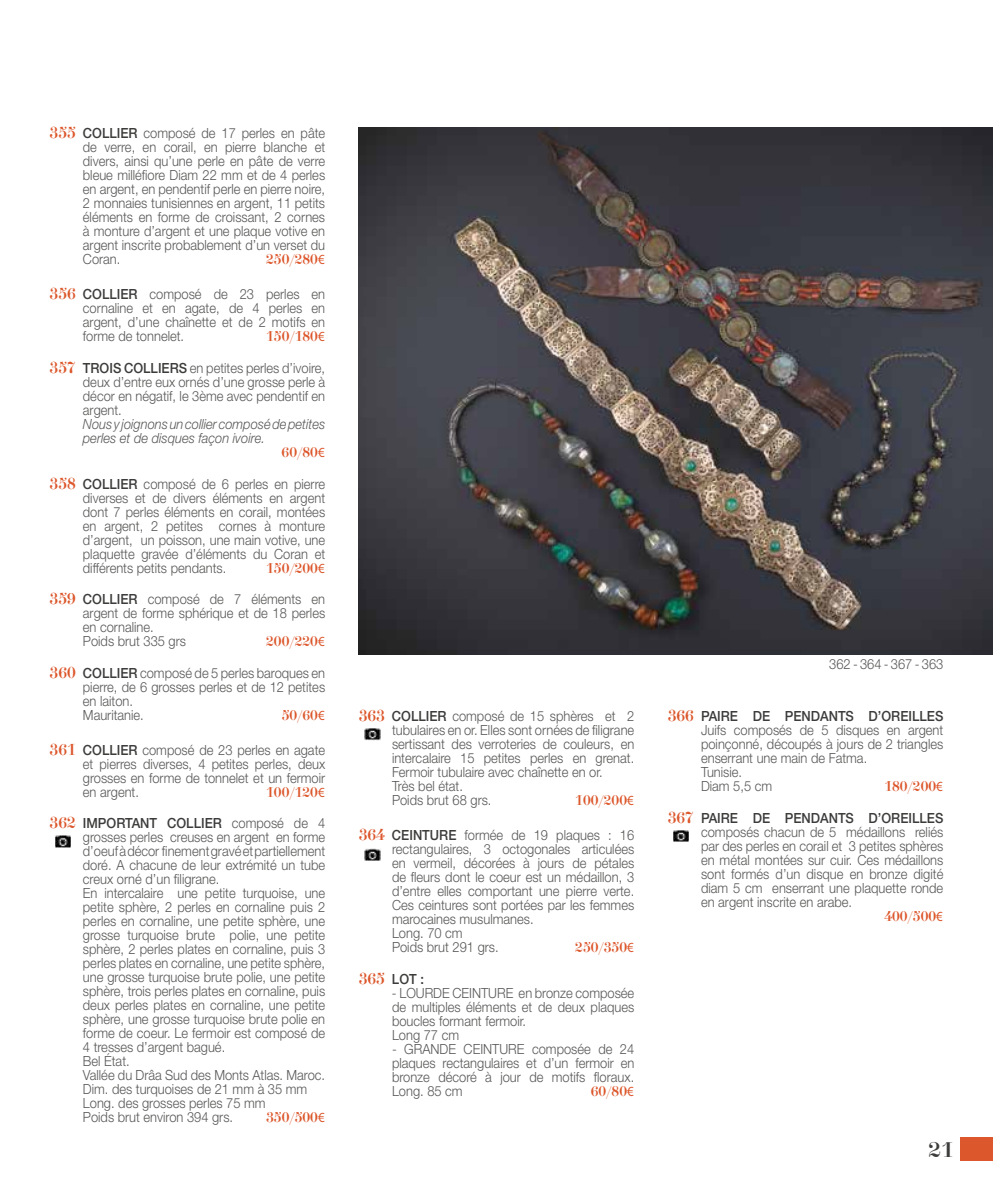
<style>
.page{position:relative;width:993px;height:1191px;background:#fff}
.page>*{position:absolute;margin:0;border:0;box-sizing:border-box;transform-origin:0 0}
.t1{font:21px "Didona";color:#3c3c3b}
.t2{font:300 14px/14px "Helvetica Neue LT Std";color:#575756;text-align:justify;scale:.92 1}
.t3{font:14px "Didona";color:#dc572c;scale:.92 1}
.t4{font:italic 300 14px/14px "Helvetica Neue LT Std";color:#575756;scale:.92 1}
.t5{font:500 14px "Helvetica Neue LT Std";color:#3c3c3b;scale:.92 1}
.s1{font-family:"Didona";font-weight:400;font-size:15.75px;color:#dc572c}
.s2{font-weight:500;color:#3c3c3b}
.s3{font-family:"Myriad Pro"}
</style>
<div class="page">
<img style="left:358px;top:127px;width:634px;height:527px">
<div style="left:960px;top:1137px;width:32px;height:24px;background:#dc572c"></div>
<img style="left:55px;top:835px;width:15px;height:12px">
<img style="left:365px;top:728px;width:15px;height:12px">
<img style="left:365px;top:849px;width:15px;height:11px">
<img style="left:673px;top:830px;width:15px;height:12px">
<p class="t2" style="left:83px;top:126px;width:265px;text-indent:-33px"><span class="s1">355</span> <span class="s2">COLLIER</span> composé de 17 perles en pâte de verre, en corail, en pierre blanche et divers, ainsi qu’une perle en pâte de verre bleue milléfiore Diam 22 mm et de 4 perles en argent, en pendentif perle en pierre noire, 2 monnaies tunisiennes en argent, 11 petits éléments en forme de croissant, 2 cornes à monture d’argent et une plaque votive en argent inscrite probablement d’un verset du Coran.</p>
<p class="t3" style="left:266px;top:252px;width:65px">250/280<span class="s3">€</span></p>
<p class="t2" style="left:83px;top:287px;width:265px;text-indent:-33px"><span class="s1">356</span> <span class="s2">COLLIER</span> composé de 23 perles en cornaline et en agate, de 4 perles en argent, d’une chaînette et de 2 motifs en forme de tonnelet.</p>
<p class="t3" style="left:266px;top:329px;width:65px">150/180<span class="s3">€</span></p>
<p class="t2" style="left:83px;top:361px;width:265px;text-indent:-33px"><span class="s1">357</span> <span class="s2">TROIS COLLIERS</span> en petites perles d’ivoire, deux d’entre eux ornés d’une grosse perle à décor en négatif, le 3ème avec pendentif en argent.</p>
<p class="t4" style="left:83px;top:417px;width:265px">Nous y joignons un collier composé de petites perles et de disques façon ivoire.</p>
<p class="t3" style="left:281px;top:445px;width:48px">60/80<span class="s3">€</span></p>
<p class="t2" style="left:83px;top:476px;width:265px;text-indent:-33px"><span class="s1">358</span> <span class="s2">COLLIER</span> composé de 6 perles en pierre diverses et de divers éléments en argent dont 7 perles éléments en corail, montées en argent, 2 petites cornes à monture d’argent, un poisson, une main votive, une plaquette gravée d’éléments du Coran et différents petits pendants.</p>
<p class="t3" style="left:266px;top:560px;width:65px">150/200<span class="s3">€</span></p>
<p class="t2" style="left:83px;top:592px;width:265px;text-align:left;text-indent:-33px"><span class="s1">359</span> <span class="s2">COLLIER</span> composé de 7 éléments en argent de forme sphérique et de 18 perles en cornaline.<br>Poids brut 335 grs</p>
<p class="t3" style="left:266px;top:634px;width:65px">200/220<span class="s3">€</span></p>
<p class="t2" style="left:83px;top:665px;width:265px;text-align:left;text-indent:-33px"><span class="s1">360</span> <span class="s2">COLLIER</span> composé de 5 perles baroques en pierre, de 6 grosses perles et de 12 petites en laiton.<br>Mauritanie.</p>
<p class="t3" style="left:281px;top:707px;width:48px">50/60<span class="s3">€</span></p>
<p class="t2" style="left:83px;top:742px;width:265px;text-indent:-33px"><span class="s1">361</span> <span class="s2">COLLIER</span> composé de 23 perles en agate et pierres diverses, 4 petites perles, deux grosses en forme de tonnelet et un fermoir en argent.</p>
<p class="t3" style="left:266px;top:784px;width:65px">100/120<span class="s3">€</span></p>
<p class="t2" style="left:83px;top:816px;width:265px;text-align:left;text-indent:-33px"><span class="s1">362</span> <span class="s2">IMPORTANT COLLIER</span> composé de 4 grosses perles creuses en argent en forme d’oeuf à décor finement gravé et partiellement doré. A chacune de leur extrémité un tube creux orné d’un filigrane.<br>En intercalaire une petite turquoise, une petite sphère, 2 perles en cornaline puis 2 perles en cornaline, une petite sphère, une grosse turquoise brute polie, une petite sphère, 2 perles plates en cornaline, puis 3 perles plates en cornaline, une petite sphère, une grosse turquoise brute polie, une petite sphère, trois perles plates en cornaline, puis deux perles plates en cornaline, une petite sphère, une grosse turquoise brute polie en forme de coeur. Le fermoir est composé de 4 tresses d’argent bagué.<br>Bel État.<br>Vallée du Drâa Sud des Monts Atlas. Maroc.<br>Dim. des turquoises de 21 mm à 35 mm Long. des grosses perles 75 mm<br>Poids brut environ 394 grs.</p>
<p class="t3" style="left:266px;top:1110px;width:65px">350/500<span class="s3">€</span></p>
<p class="t2" style="left:392px;top:708px;width:265px;text-align:left;text-indent:-33px"><span class="s1">363</span> <span class="s2">COLLIER</span> composé de 15 sphères et 2 tubulaires en or. Elles sont ornées de filigrane sertissant des verroteries de couleurs, en intercalaire 15 petites perles en grenat.<br>Fermoir tubulaire avec chaînette en or.<br>Très bel état.<br>Poids brut 68 grs.</p>
<p class="t3" style="left:575px;top:793px;width:65px">100/200<span class="s3">€</span></p>
<p class="t2" style="left:392px;top:827px;width:265px;text-align:left;text-indent:-33px"><span class="s1">364</span> <span class="s2">CEINTURE</span> formée de 19 plaques : 16 rectangulaires, 3 octogonales articulées en vermeil, décorées à jours de pétales de fleurs dont le coeur est un médaillon, 3 d’entre elles comportant une pierre verte.<br>Ces ceintures sont portées par les femmes marocaines musulmanes.<br>Long. 70 cm<br>Poids brut 291 grs.</p>
<p class="t3" style="left:575px;top:940px;width:65px">250/350<span class="s3">€</span></p>
<p class="t5" style="left:358px;top:970px;width:72px"><span class="s1">365</span> LOT :</p>
<p class="t2" style="left:392px;top:985px;width:265px;text-align:left">- LOURDE CEINTURE en bronze composée de multiples éléments et de deux plaques boucles formant fermoir.<br>Long 77 cm</p>
<p class="t2" style="left:392px;top:1041px;width:265px">- GRANDE CEINTURE composée de 24 plaques rectangulaires et d’un fermoir en bronze décoré à jour de motifs floraux.<br>Long. 85 cm</p>
<p class="t3" style="left:590px;top:1083px;width:48px">60/80<span class="s3">€</span></p>
<p class="t2" style="left:829px;top:656px;width:125px">362 - 364 - 367 - 363</p>
<p class="t2" style="left:700px;top:708px;width:265px;text-align:left;text-indent:-33px"><span class="s1">366</span> <span class="s2">PAIRE DE PENDANTS D’OREILLES<br></span>Juifs composés de 5 disques en argent poinçonné, découpés à jours de 2 triangles enserrant une main de Fatma.<br>Tunisie.<br>Diam 5,5 cm</p>
<p class="t3" style="left:884px;top:779px;width:65px">180/200<span class="s3">€</span></p>
<p class="t2" style="left:700px;top:810px;width:265px;text-indent:-33px"><span class="s1">367</span> <span class="s2">PAIRE DE PENDANTS D’OREILLES </span>composés chacun de 5 médaillons reliés par des perles en corail et 3 petites sphères en métal montées sur cuir. Ces médaillons sont formés d’un disque en bronze digité diam 5 cm enserrant une plaquette ronde en argent inscrite en arabe.</p>
<p class="t3" style="left:884px;top:908px;width:65px">400/500<span class="s3">€</span></p>
<h1 class="t1" style="left:928px;top:1138px;width:27px">21</h1>
</div>
